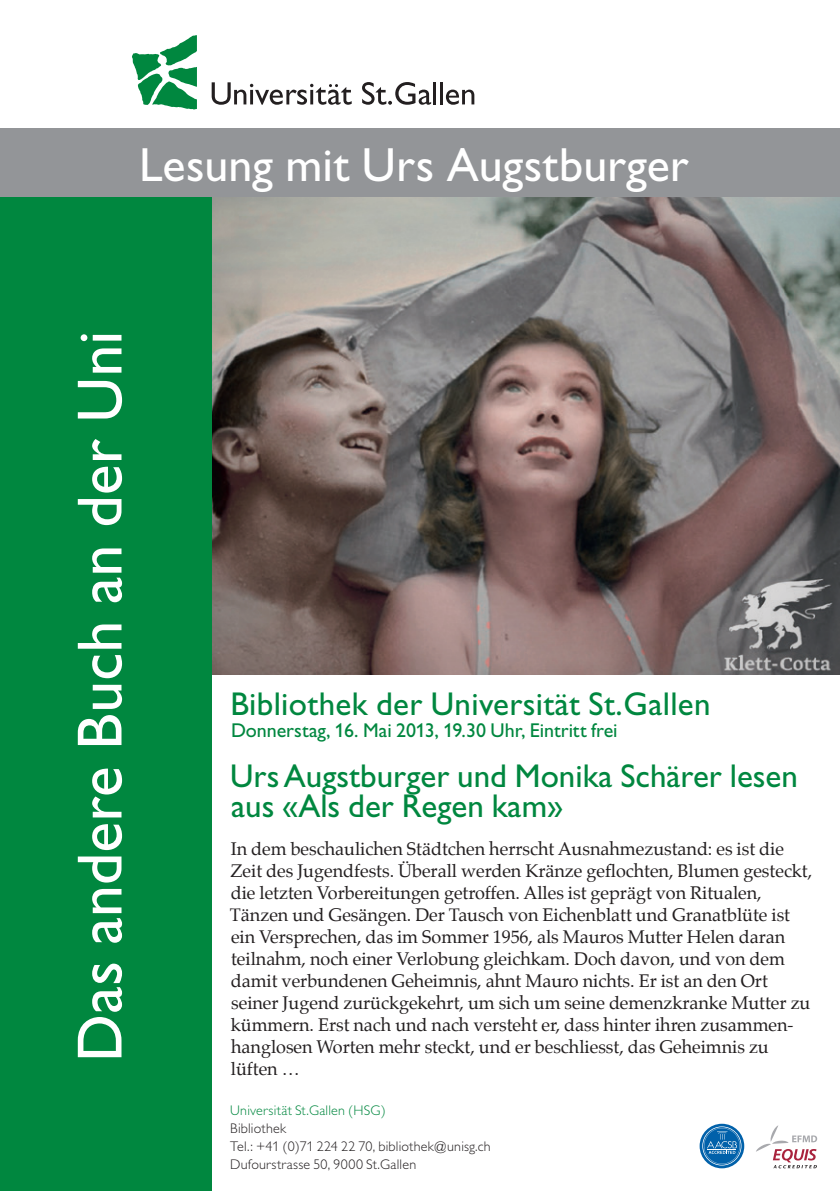
<style>
.page{position:relative;width:840px;height:1191px;background:#fff}
.page>*{position:absolute;margin:0;border:0;box-sizing:border-box;transform-origin:0 0}
.t1{font:64px "Gill Alt One";color:#fff}
.t2{font:48px "Gill Alt One";letter-spacing:.005em;color:#fff}
.t3{font:33px/30px "Gill Alt One";color:#00873f}
.t4{font:20px "Gill Alt One";letter-spacing:-.005em;color:#00873f}
.t5{font:18px/22px "Palatino";letter-spacing:-.005em;color:#231f20}
.t6{font:300 14px/18px "Gill Alt One";letter-spacing:.015em;color:#231f20}
.t7{font:300 14px "Gill Alt One";letter-spacing:.02em;color:#00873f}
</style>
<div class="page">
<div style="left:210px;top:194px;width:629px;height:482px;background:#231f20;opacity:.4"></div>
<div style="left:0;top:196px;width:211px;height:995px;background:#00873f"></div>
<svg style="left:132px;top:35px;width:65px;height:74px"></svg>
<svg style="left:211px;top:82px;width:140px;height:23px"></svg>
<svg style="left:362px;top:82px;width:69px;height:23px"></svg>
<hr style="left:433px;top:82px;width:3px;height:22px;background:#231f20">
<hr style="left:440px;top:82px;width:3px;height:22px;background:#231f20">
<svg style="left:445px;top:90px;width:29px;height:15px"></svg>
<svg style="left:699px;top:1123px;width:44px;height:45px"></svg>
<svg style="left:702px;top:1126px;width:39px;height:39px"></svg>
<svg style="left:756px;top:1125px;width:60px;height:43px"></svg>
<div style="left:0;top:128px;width:839px;height:68px;background:#939598"></div>
<h2 class="t2" style="left:139px;top:137px;width:551px">Lesung mit Urs Augstburger</h2>
<h1 class="t1" style="left:63px;top:1062px;width:733px;rotate:-90deg">Das andere Buch an der Uni</h1>
<h3 class="t3" style="left:230px;top:689px;width:481px">Bibliothek der Universität St.Gallen</h3>
<p class="t4" style="left:231px;top:719px;width:388px">Donnerstag, 16. Mai 2013, 19.30 Uhr, Eintritt frei</p>
<h3 class="t3" style="left:230px;top:761px;width:569px">Urs Augstburger und Monika Schärer lesen aus «Als der Regen kam»</h3>
<p class="t5" style="left:230px;top:838px;width:583px">In dem beschaulichen Städtchen herrscht Ausnahmezustand: es ist die Zeit des Jugendfests. Überall werden Kränze geflochten, Blumen gesteckt, die letzten Vorbereitungen getroffen. Alles ist geprägt von Ritualen, Tänzen und Gesängen. Der Tausch von Eichenblatt und Granatblüte ist ein Versprechen, das im Sommer 1956, als Mauros Mutter Helen daran teilnahm, noch einer Verlobung gleichkam. Doch davon, und von dem damit verbundenen Geheimnis, ahnt Mauro nichts. Er ist an den Ort seiner Jugend zurückgekehrt, um sich um seine demenzkranke Mutter zu kümmern. Erst nach und nach versteht er, dass hinter ihren zusammen&shy;hanglosen Worten mehr steckt, und er beschliesst, das Geheimnis zu lüften …</p>
<p class="t7" style="left:230px;top:1102px;width:157px">Universität St.Gallen (HSG)</p>
<p class="t6" style="left:230px;top:1119px;width:262px">Bibliothek<br>Tel.: +41 (0)71 224 22 70, bibliothek@unisg.ch<br>Dufourstrasse 50, 9000 St.Gallen</p>
</div>
